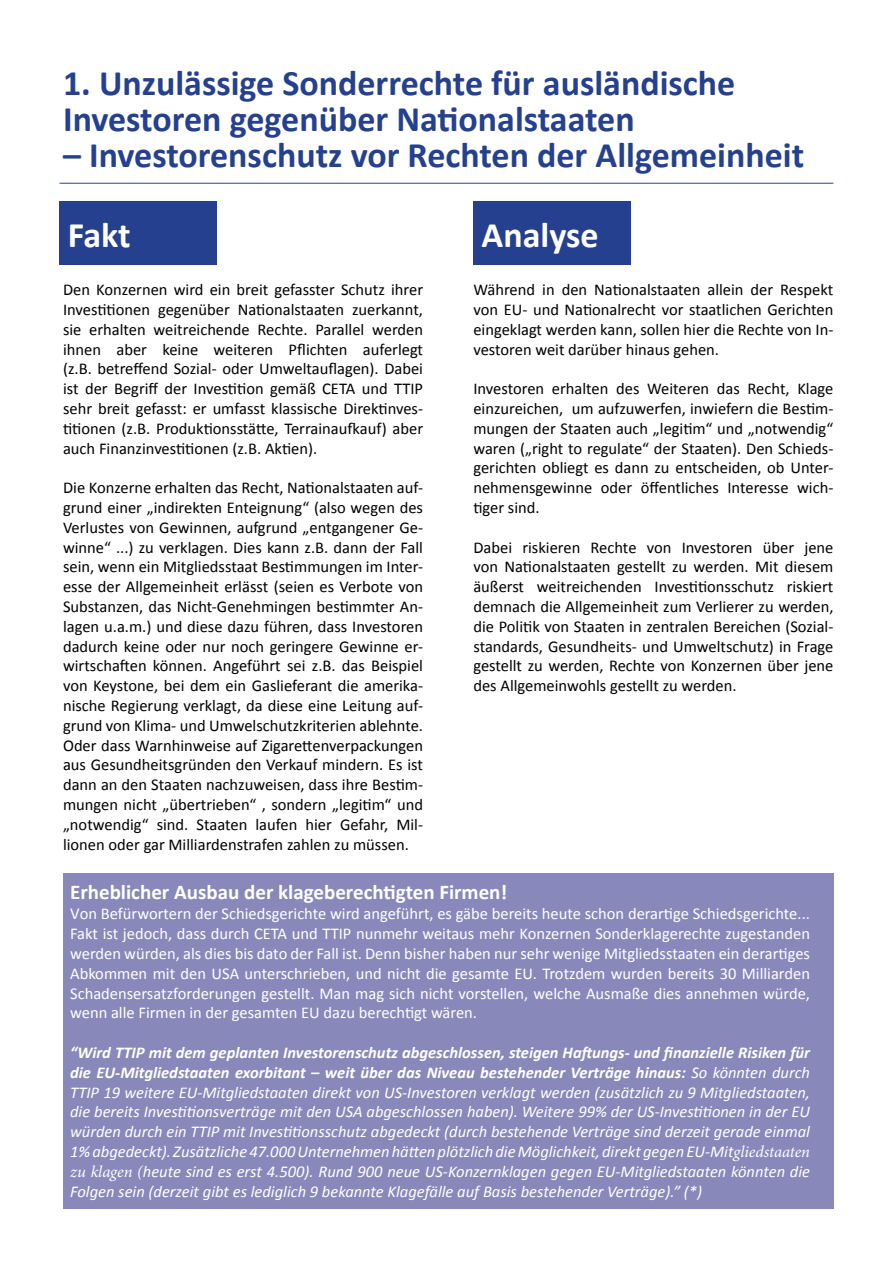
<style>
.page{position:relative;width:893px;height:1263px;background:#fff}
.page>*{position:absolute;margin:0;border:0;box-sizing:border-box;transform-origin:0 0}
.t1{font:700 36px/36px "Calibri";color:#25408f}
.t2{font:700 36px "Calibri";color:#fff}
.t3{font:700 21px "Calibri";color:#fff}
.t4{font:16.5px/19.8px "Calibri";color:#000;text-align:justify}
.t5{font:italic 16.5px/19.8px "Calibri";color:#fff;text-align:justify}
.t6{font:16.5px/19.8px "Calibri";color:#fff;text-align:justify}
.s1{font-size:16.8px}
.s2{font-weight:700}
.s3{font-family:"Minion Pro"}
</style>
<div class="page">
<div style="left:63px;top:873px;width:770px;height:336px;background:#8889ba"></div>
<div style="left:60px;top:201px;width:157px;height:64px;background:#25408f"></div>
<div style="left:473px;top:201px;width:158px;height:64px;background:#25408f"></div>
<hr style="left:60px;top:183px;width:773px;height:1px;background:#25408f">
<h1 class="t1" style="left:63px;top:65px;width:674px">1. Unzulässige Sonderrechte für ausländische<br>Investoren gegenüber Nationalstaaten</h1>
<h1 class="t1" style="left:63px;top:137px;width:743px">– Investorenschutz vor Rechten der Allgemeinheit</h1>
<h1 class="t2" style="left:68px;top:212px;width:64px">Fakt</h1>
<h1 class="t2" style="left:482px;top:212px;width:119px">Analyse</h1>
<p class="t4" style="left:63px;top:280px;width:362px">Den Konzernen wird ein breit gefasster Schutz ihrer Investitionen gegenüber Nationalstaaten zuerkannt, sie erhalten weitreichende Rechte. Parallel werden ihnen aber keine weiteren Pflichten auferlegt (z.B. betreffend Sozial- oder Umweltauflagen). Dabei ist der Begriff der Investition gemäß CETA und TTIP sehr breit gefasst: er umfasst klassische Direktinves&shy;titionen (z.B. Produktionsstätte, Terrainaufkauf) aber auch Finanzinvestitionen (z.B. Aktien).</p>
<p class="t4" style="left:63px;top:478px;width:362px">Die Konzerne erhalten das Recht, Nationalstaaten auf&shy;grund einer „indirekten Enteignung“ (also wegen des Verlustes von Gewinnen, aufgrund „entgangener Ge&shy;winne“ ...) zu verklagen. Dies kann z.B. dann der Fall sein, wenn ein Mitgliedsstaat Bestimmungen im Inter&shy;esse der Allgemeinheit erlässt (seien es Verbote von Substanzen, das Nicht-Genehmingen bestimmter An&shy;lagen u.a.m.) und diese dazu führen, dass Investoren dadurch keine oder nur noch geringere Gewinne er&shy;wirtschaften können. Angeführt sei z.B. das Beispiel von Keystone, bei dem ein Gaslieferant die amerika&shy;nische Regierung verklagt, da diese eine Leitung auf&shy;grund von Klima- und Umwelschutzkriterien ablehnte.<br>Oder dass Warnhinweise auf Zigarettenverpackungen aus Gesundheitsgründen den Verkauf mindern. Es ist dann an den Staaten nachzuweisen, dass ihre Bestim&shy;mungen nicht „übertrieben“ , sondern „legitim“ und „notwendig“ sind. Staaten laufen hier Gefahr, Mil&shy;lionen oder gar Milliardenstrafen zahlen zu müssen.</p>
<p class="t3" style="left:70px;top:879px;width:439px">Erheblicher Ausbau der klageberechtigten Firmen!</p>
<p class="t6" style="left:70px;top:904px;width:741px"><span class="s1">V</span>on Befürwortern der Schiedsgerichte wird angeführt, es gäbe bereits heute schon derartige Schiedsgerichte...<br>Fakt ist jedoch, dass durch CETA und TTIP nunmehr weitaus mehr Konzernen Sonderklagerechte zugestanden werden würden, als dies bis dato der Fall ist. Denn bisher haben nur sehr wenige Mitgliedsstaaten ein derartiges Abkommen mit den USA unterschrieben, und nicht die gesamte EU. Trotzdem wurden bereits 30 Milliarden Schadensersatzforderungen gestellt. Man mag sich nicht vorstellen, welche Ausmaße dies annehmen würde, wenn alle Firmen in der gesamten EU dazu berechtigt wären.</p>
<p class="t5" style="left:70px;top:1042px;width:741px"><span class="s2">“Wird TTIP mit dem geplanten Investorenschutz abgeschlossen, steigen Haftungs- und finanzielle Risiken für die EU-Mitgliedstaaten exorbitant – weit über das Niveau bestehender Verträge hinaus:</span> So könnten durch TTIP 19 weitere EU-Mitgliedstaaten direkt von US-Investoren verklagt werden (zusätzlich zu 9 Mitgliedstaaten, die bereits Investitionsverträge mit den USA abgeschlossen haben). Weitere 99% der US-Investitionen in der EU würden durch ein TTIP mit Investitionsschutz abgedeckt (durch bestehende Verträge sind derzeit gerade einmal 1% abgedeckt). Zusätzliche 47.000 Unternehmen hätten plötzlich die Möglichkeit, direkt gegen EU-Mit<span class="s3">gliedstaaten zu klagen (</span>heute sind es erst 4.500). Rund 900 neue US-Konzernklagen gegen EU-Mitgliedstaaten könnten die Folgen sein (derzeit gibt es lediglich 9 bekannte Klagefälle auf Basis bestehender Verträge).” (*)</p>
<p class="t4" style="left:473px;top:280px;width:362px">Während in den Nationalstaaten allein der Respekt von EU- und Nationalrecht vor staatlichen Gerichten eingeklagt werden kann, sollen hier die Rechte von In&shy;vestoren weit darüber hinaus gehen.</p>
<p class="t4" style="left:473px;top:379px;width:362px">Investoren erhalten des Weiteren das Recht, Klage einzureichen, um aufzuwerfen, inwiefern die Bestim&shy;mungen der Staaten auch „legitim“ und „notwendig“ waren („right to regulate“ der Staaten). Den Schieds&shy;gerichten obliegt es dann zu entscheiden, ob Unter&shy;nehmensgewinne oder öffentliches Interesse wich&shy;tiger sind.</p>
<p class="t4" style="left:473px;top:537px;width:362px">Dabei riskieren Rechte von Investoren über jene von Nationalstaaten gestellt zu werden. Mit diesem äußerst weitreichenden Investitionsschutz riskiert demnach die Allgemeinheit zum Verlierer zu werden, die Politik von Staaten in zentralen Bereichen (Sozial&shy;standards, Gesundheits- und Umweltschutz) in Frage gestellt zu werden, Rechte von Konzernen über jene des Allgemeinwohls gestellt zu werden.</p>
</div>
